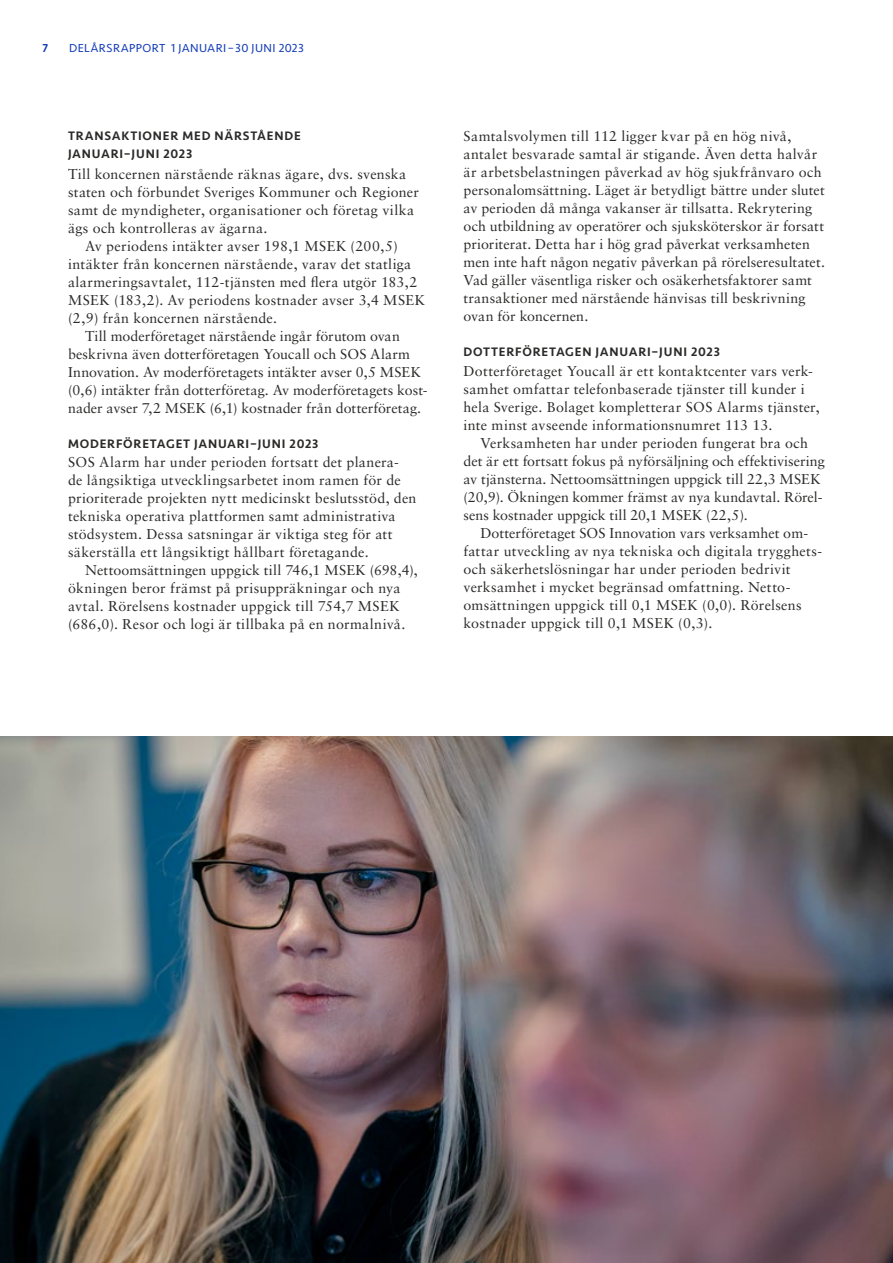
<style>
.page{position:relative;width:893px;height:1263px;background:#fff}
.page>*{position:absolute;margin:0;border:0;box-sizing:border-box;transform-origin:0 0}
.t1{font:14.25px/18px "Sabon LT Std";letter-spacing:.015em;color:#2b2a29}
.t2{font:500 12.75px/18px "Seravek";letter-spacing:.065em;color:#2b2a29}
.t3{font:12px "Seravek";letter-spacing:.035em;color:#163fb9}
.t4{font:500 12px "Seravek";color:#163fb9}
</style>
<div class="page">
<img style="left:0;top:736px;width:893px;height:527px">
<p class="t4" style="left:43px;top:40px;width:7px">7</p>
<p class="t3" style="left:69px;top:40px;width:236px">DELÅRSRAPPORT 1 JANUARI–30 JUNI 2023</p>
<p class="t2" style="left:68px;top:127px;width:234px">TRANSAKTIONER MED NÄRSTÅENDE<br>JANUARI–JUNI 2023</p>
<p class="t1" style="left:68px;top:165px;width:353px">Till koncernen närstående räknas ägare, dvs. svenska staten och förbundet Sveriges Kommuner och Regioner samt de myndigheter, organisationer och företag vilka ägs och kontrolleras av ägarna.</p>
<p class="t1" style="left:85px;top:237px;width:314px">Av periodens intäkter avser 198,1 MSEK (200,5)</p>
<p class="t1" style="left:68px;top:255px;width:345px">intäkter från koncernen närstående, varav det statliga</p>
<p class="t1" style="left:68px;top:273px;width:351px">alarmeringsavtalet, 112-tjänsten med flera utgör 183,2</p>
<p class="t1" style="left:68px;top:291px;width:359px">MSEK (183,2). Av periodens kostnader avser 3,4 MSEK</p>
<p class="t1" style="left:68px;top:309px;width:211px">(2,9) från koncernen närstående.</p>
<p class="t1" style="left:85px;top:327px;width:316px">Till moderföretaget närstående ingår förutom ovan</p>
<p class="t1" style="left:68px;top:345px;width:343px">beskrivna även dotterföretagen Youcall och SOS Alarm</p>
<p class="t1" style="left:68px;top:363px;width:354px">Innovation. Av moderföretagets intäkter avser 0,5 MSEK</p>
<p class="t1" style="left:68px;top:381px;width:361px">(0,6) intäkter från dotterföretag. Av moderföretagets kost-</p>
<p class="t1" style="left:68px;top:399px;width:355px">nader avser 7,2 MSEK (6,1) kostnader från dotterföretag.</p>
<p class="t2" style="left:68px;top:435px;width:252px">MODERFÖRETAGET JANUARI–JUNI 2023</p>
<p class="t1" style="left:68px;top:453px;width:350px">SOS Alarm har under perioden fortsatt det planera&shy;de långsiktiga utvecklingsarbetet inom ramen för de prioriterade projekten nytt medicinskt beslutsstöd, den tekniska operativa plattformen samt administrativa stödsystem. Dessa satsningar är viktiga steg för att säkerställa ett långsiktigt hållbart företagande.</p>
<p class="t1" style="left:68px;top:561px;width:351px;text-indent:17px">Nettoomsättningen uppgick till 746,1 MSEK (698,4), ökningen beror främst på prisuppräkningar och nya avtal. Rörelsens kostnader uppgick till 754,7 MSEK (686,0). Resor och logi är tillbaka på en normalnivå.</p>
<p class="t1" style="left:463px;top:127px;width:363px">Samtalsvolymen till 112 ligger kvar på en hög nivå, antalet besvarade samtal är stigande. Även detta halvår är arbetsbelastningen påverkad av hög sjukfrånvaro och personalomsättning. Läget är betydligt bättre under slutet av perioden då många vakanser är tillsatta. Rekrytering och utbildning av operatörer och sjuksköterskor är forsatt prioriterat. Detta har i hög grad påverkat verksamheten men inte haft någon negativ påverkan på rörelseresultatet.<br>Vad gäller väsentliga risker och osäkerhetsfaktorer samt transaktioner med närstående hänvisas till beskrivning ovan för koncernen.</p>
<p class="t2" style="left:463px;top:343px;width:258px">DOTTERFÖRETAGEN JANUARI–JUNI 2023</p>
<p class="t1" style="left:463px;top:362px;width:358px">Dotterföretaget Youcall är ett kontaktcenter vars verk&shy;samhet omfattar telefonbaserade tjänster till kunder i hela Sverige. Bolaget kompletterar SOS Alarms tjänster, inte minst avseende informationsnumret 113 13.</p>
<p class="t1" style="left:463px;top:434px;width:363px;text-indent:17px">Verksamheten har under perioden fungerat bra och det är ett fortsatt fokus på nyförsäljning och effektivisering av tjänsterna. Nettoomsättningen uppgick till 22,3 MSEK (20,9). Ökningen kommer främst av nya kundavtal. Rörel&shy;sens kostnader uppgick till 20,1 MSEK (22,5).</p>
<p class="t1" style="left:463px;top:524px;width:360px;text-indent:17px">Dotterföretaget SOS Innovation vars verksamhet om&shy;fattar utveckling av nya tekniska och digitala trygghets&shy;och säkerhetslösningar har under perioden bedrivit verksamhet i mycket begränsad omfattning. Netto&shy;omsättningen uppgick till 0,1 MSEK (0,0). Rörelsens kostnader uppgick till 0,1 MSEK (0,3).</p>
</div>
